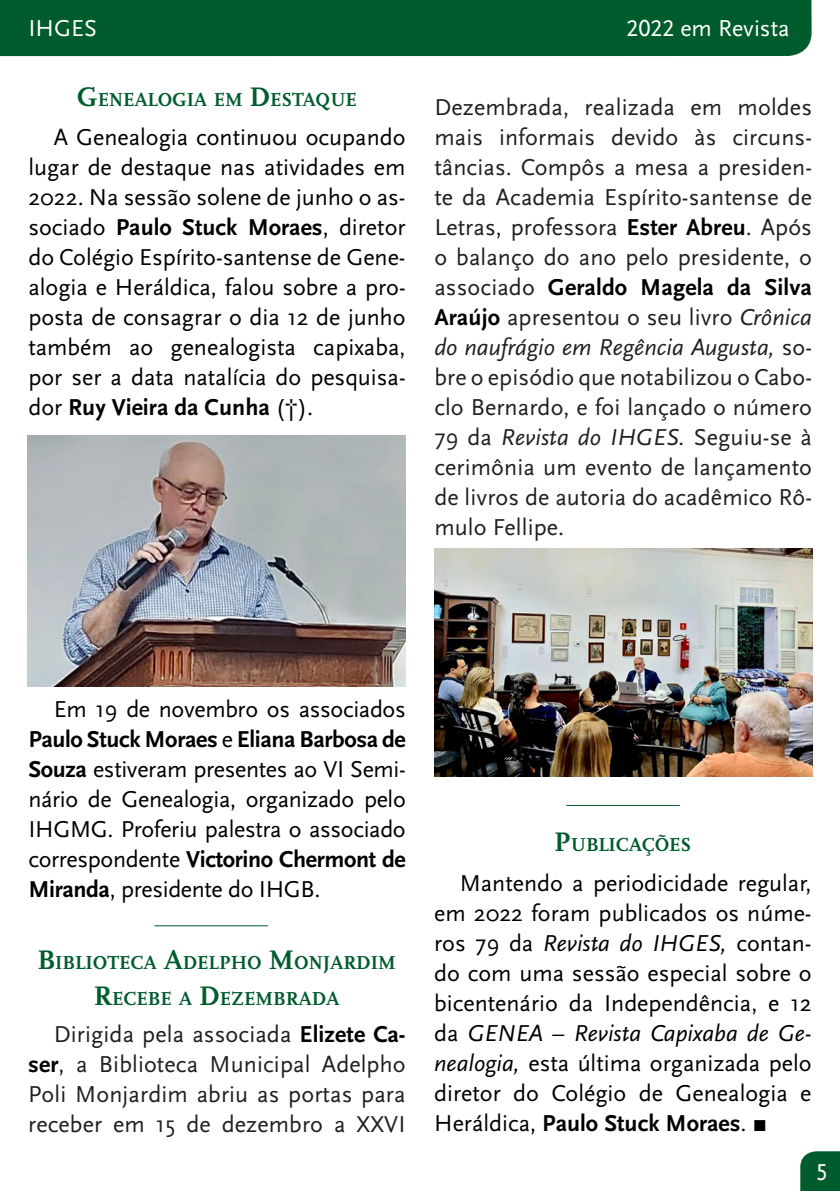
<style>
.page{position:relative;width:840px;height:1191px;background:#fff}
.page>*{position:absolute;margin:0;border:0;box-sizing:border-box;transform-origin:0 0}
.t1{font:24px/30px "Scala Sans";color:#000;text-align:justify}
.t2{font:24px/30px "Scala Sans";letter-spacing:.005em;color:#231f20;text-align:justify}
.t3{font:24px "Scala Sans";color:#fff}
.t4{font:24px "Scala Sans Caps";color:#fff}
.t5{font:700 19.6px/36px "Scala";color:#005c2d;text-align:center}
.s1{font-family:"Scala Sans Caps"}
.s2{font-size:28px}
.s3{font-weight:700}
.s4{font-weight:700;color:#000}
.s5{font-style:italic}
</style>
<div class="page">
<svg style="left:800px;top:1151px;width:39px;height:40px;background:#0c6437"></svg>
<div style="left:0;top:0;width:811px;height:56px;background:#005c2d"></div>
<hr style="left:566px;top:805px;width:113px;height:1px;background:#005c2d">
<hr style="left:154px;top:925px;width:114px;height:1px;background:#005c2d">
<img style="left:434px;top:548px;width:377px;height:228px">
<img style="left:28px;top:435px;width:377px;height:251px">
<p class="t3" style="left:28px;top:15px;width:70px">IHGES</p>
<p class="t3" style="left:626px;top:15px;width:165px"><span class="s1">2022</span> em Revista</p>
<p class="t5" style="left:77px;top:81px;width:281px"><span class="s2">G</span>ENEALOGIA EM <span class="s2">D</span>ESTAQUE</p>
<p class="t1" style="left:28px;top:123px;width:378px;text-indent:26px">A Genealogia continuou ocupando lugar de destaque nas atividades em 2022. Na sessão solene de junho o as&shy;sociado <span class="s3">Paulo Stuck Moraes</span>, diretor do Colégio Espírito-santense de Gene&shy;alogia e Heráldica, falou sobre a pro&shy;posta de consagrar o dia 12 de junho também ao genealogista capixaba, por ser a data natalícia do pesquisa&shy;dor <span class="s3">Ruy Vieira da Cunha</span> (†).</p>
<p class="t2" style="left:434px;top:92px;width:379px">Dezembrada, realizada em moldes mais informais devido às circuns&shy;tâncias. Compôs a mesa a presiden&shy;te da Academia Espírito-santense de Letras, professora <span class="s4">Ester Abreu</span>. Após o balanço do ano pelo presidente, o associado <span class="s4">Geraldo Magela da Silva Araújo</span> apresentou o seu livro <span class="s5">Crônica do naufrágio em Regência Augusta,</span> so&shy;bre o episódio que notabilizou o Cabo&shy;clo Bernardo, e foi lançado o número 79 da <span class="s5">Revista do IHGES.</span> Seguiu-se à cerimônia um evento de lançamento de livros de autoria do acadêmico Rô&shy;mulo Fellipe.</p>
<p class="t1" style="left:28px;top:695px;width:379px;text-indent:26px">Em 19 de novembro os associados <span class="s3">Paulo Stuck Moraes</span> e <span class="s3">Eliana Barbosa de Souza</span> estiveram presentes ao VI Semi&shy;nário de Genealogia, organizado pelo IHGMG. Proferiu palestra o associado correspondente <span class="s3">Victorino Chermont de Miranda</span>, presidente do IHGB.</p>
<p class="t5" style="left:37px;top:944px;width:359px"><span class="s2">B</span>IBLIOTECA <span class="s2">A</span>DELPHO <span class="s2">M</span>ONJARDIM<br><span class="s2">R</span>ECEBE A <span class="s2">D</span>EZEMBRADA</p>
<p class="t2" style="left:28px;top:1019px;width:379px;text-indent:26px">Dirigida pela associada <span class="s4">Elizete Ca&shy;ser</span>, a Biblioteca Municipal Adelpho Poli Monjardim abriu as portas para receber em 15 de dezembro a XXVI</p>
<p class="t5" style="left:554px;top:827px;width:139px"><span class="s2">P</span>UBLICAÇÕES</p>
<p class="t1" style="left:434px;top:868px;width:379px;text-indent:26px">Mantendo a periodicidade regular, em 2022 foram publicados os núme&shy;ros 79 da <span class="s5">Revista do IHGES,</span> contan&shy;do com uma sessão especial sobre o bicentenário da Independência, e 12 da <span class="s5">GENEA – Revista Capixaba de Ge&shy;nealogia,</span> esta última organizada pelo diretor do Colégio de Genealogia e Heráldica, <span class="s3">Paulo Stuck Moraes</span>. π</p>
<p class="t4" style="left:815px;top:1159px;width:13px">5</p>
</div>
